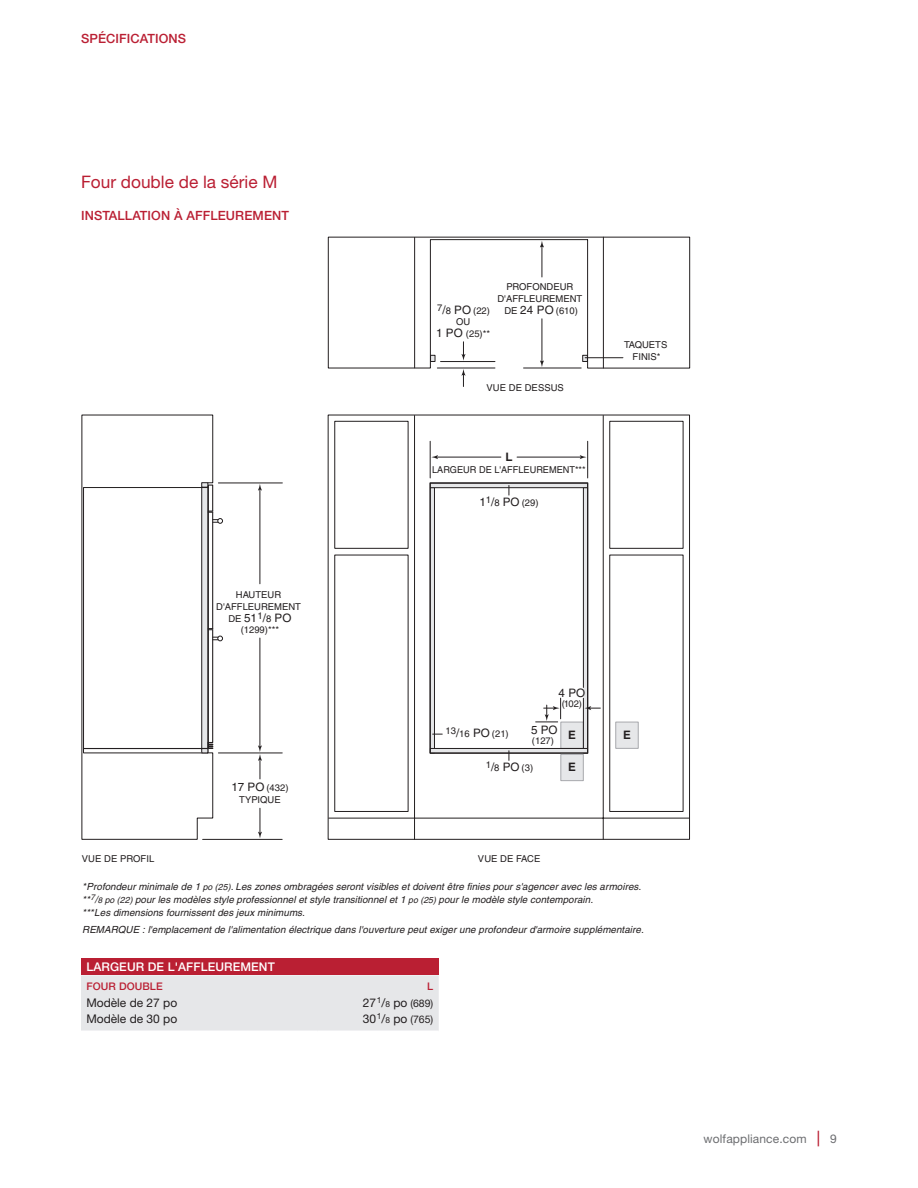
<style>
.page{position:relative;width:918px;height:1188px;background:#fff}
.page>*{position:absolute;margin:0;border:0;box-sizing:border-box;transform-origin:0 0}
.t1{font:17.25px "Helvetica Neue LT Std";color:#ba1f33}
.t2{font:500 12.75px "Helvetica Neue LT Std";letter-spacing:.01em;color:#ba1f33}
.t3{font:12px "Helvetica Neue LT Std";color:#231f20}
.t4{font:500 12px "Helvetica Neue LT Std";letter-spacing:.01em;color:#fff}
.t5{font:12px "Helvetica Neue LT Std";letter-spacing:.01em;color:#6c6d70}
.t6{font:11.7px "Helvetica";color:#231f20}
.t7{font:700 11.7px "Helvetica";color:#231f20}
.t8{font:500 10.5px "Helvetica Neue LT Std";letter-spacing:.01em;color:#ba1f33}
.t9{font:italic 9.75px/12.8px "Helvetica";letter-spacing:.005em;color:#231f20}
.t10{font:9.45px/11.7px "Helvetica";color:#231f20;text-align:center}
.s1{font-size:9.45px}
.s2{font-size:11.7px}
.s3{font-size:8.7px}
.s4{font-size:7.95px}
.s5{font-size:8.4px}
.s6{font-size:10.5px}
.s7{font-weight:500;font-size:15.6px;color:#ba1f33}
</style>
<div class="page">
<svg style="left:81px;top:414px;width:609px;height:426px"></svg>
<svg style="left:201px;top:482px;width:388px;height:272px"></svg>
<svg style="left:327px;top:237px;width:363px;height:132px"></svg>
<svg style="left:540px;top:360px;width:4px;height:7px"></svg>
<hr style="left:542px;top:319px;width:1px;height:43px;background:#231f20">
<svg style="left:540px;top:241px;width:4px;height:6px"></svg>
<hr style="left:542px;top:246px;width:1px;height:31px;background:#231f20">
<hr style="left:524px;top:368px;width:57px;height:1px;background:#231f20">
<hr style="left:437px;top:368px;width:58px;height:1px;background:#231f20">
<hr style="left:441px;top:361px;width:54px;height:1px;background:#231f20">
<svg style="left:461px;top:342px;width:5px;height:19px"></svg>
<svg style="left:461px;top:369px;width:5px;height:18px"></svg>
<svg style="left:83px;top:483px;width:140px;height:271px"></svg>
<hr style="left:585px;top:357px;width:38px;height:1px;background:#231f20">
<svg style="left:431px;top:455px;width:7px;height:4px"></svg>
<hr style="left:436px;top:457px;width:65px;height:1px;background:#231f20">
<svg style="left:580px;top:455px;width:6px;height:4px"></svg>
<hr style="left:517px;top:457px;width:65px;height:1px;background:#231f20">
<hr style="left:430px;top:441px;width:1px;height:37px;background:#231f20">
<hr style="left:587px;top:441px;width:1px;height:37px;background:#231f20">
<svg style="left:258px;top:808px;width:4px;height:30px"></svg>
<svg style="left:258px;top:745px;width:4px;height:34px"></svg>
<hr style="left:203px;top:839px;width:79px;height:1px;background:#231f20">
<div style="left:561px;top:754px;width:23px;height:27px;background:#e6e7e9;border:1px solid #a8a9ad"></div>
<div style="left:615px;top:722px;width:24px;height:27px;background:#e6e7e9;border:1px solid #a8a9ad"></div>
<svg style="left:536px;top:698px;width:25px;height:25px"></svg>
<svg style="left:583px;top:487px;width:17px;height:267px"></svg>
<div style="left:81px;top:958px;width:358px;height:17px;background:#ba1f33"></div>
<div style="left:81px;top:975px;width:358px;height:56px;background:#e6e7e9"></div>
<h2 class="t2" style="left:81px;top:31px;width:107px">SPÉCIFICATIONS</h2>
<h1 class="t1" style="left:81px;top:171px;width:198px">Four double de la série M</h1>
<h2 class="t2" style="left:81px;top:208px;width:210px">INSTALLATION À AFFLEUREMENT</h2>
<p class="t10" style="left:216px;top:589px;width:86px">HAUTEUR<br>D'AFFLEUREMENT</p>
<p class="t6" style="left:228px;top:611px;width:65px"><span class="s1">DE</span> 51<sup>1</sup>/<span class="s1">8</span> PO</p>
<p class="t10" style="left:241px;top:624px;width:40px">(1299)***</p>
<p class="t10" style="left:231px;top:782px;width:59px"><span class="s2">17 PO</span> (432)<br>TYPIQUE</p>
<p class="t10" style="left:436px;top:304px;width:55px">7<span class="s2">/</span>8 <span class="s2">PO</span> (22)<br>OU<br><span class="s2">1 PO</span> (25)**</p>
<p class="t10" style="left:497px;top:281px;width:86px">PROFONDEUR<br>D'AFFLEUREMENT<br>DE <span class="s2">24 PO</span> (610)</p>
<p class="t10" style="left:487px;top:382px;width:79px">VUE DE DESSUS</p>
<p class="t7" style="left:505px;top:450px;width:9px">L</p>
<p class="t10" style="left:432px;top:463px;width:155px">LARGEUR DE L'AFFLEUREMENT***</p>
<p class="t10" style="left:479px;top:497px;width:61px"><span class="s2">1</span>1<span class="s2">/</span>8 <span class="s2">PO</span> (29)</p>
<p class="t10" style="left:624px;top:339px;width:45px">TAQUETS<br>FINIS*</p>
<p class="t10" style="left:446px;top:728px;width:65px">13<span class="s2">/</span>16 <span class="s2">PO</span> (21)</p>
<p class="t6" style="left:559px;top:686px;width:28px">4 PO</p>
<p class="t10" style="left:562px;top:698px;width:22px">(102)</p>
<p class="t6" style="left:531px;top:723px;width:28px">5 PO</p>
<p class="t10" style="left:532px;top:735px;width:24px">(127)</p>
<p class="t7" style="left:568px;top:728px;width:9px">E</p>
<p class="t10" style="left:486px;top:762px;width:49px">1<span class="s2">/</span>8 <span class="s2">PO</span> (3)</p>
<p class="t7" style="left:568px;top:760px;width:9px">E</p>
<p class="t7" style="left:623px;top:728px;width:9px">E</p>
<p class="t10" style="left:82px;top:852px;width:74px">VUE DE PROFIL</p>
<p class="t10" style="left:478px;top:852px;width:64px">VUE DE FACE</p>
<p class="t9" style="left:82px;top:880px;width:560px">*Profondeur minimale de 1 <span class="s3">po (25)</span>. Les zones ombragées seront visibles et doivent être finies pour s'agencer avec les armoires. **<sup>7</sup>/<span class="s4">8</span> <span class="s3">po (22)</span> pour les modèles style professionnel et style transitionnel et 1 <span class="s3">po (25)</span> pour le modèle style contemporain.<br>***Les dimensions fournissent des jeux minimums.</p>
<p class="t9" style="left:82px;top:923px;width:563px">REMARQUE : l'emplacement de l'alimentation électrique dans l'ouverture peut exiger une profondeur d'armoire supplémentaire.</p>
<p class="t4" style="left:86px;top:960px;width:190px">LARGEUR DE L'AFFLEUREMENT</p>
<p class="t8" style="left:86px;top:980px;width:78px">FOUR DOUBLE</p>
<p class="t8" style="left:427px;top:980px;width:8px">L</p>
<p class="t3" style="left:86px;top:995px;width:92px">Modèle de 27 po</p>
<p class="t3" style="left:363px;top:995px;width:72px">27<sup>1</sup>/<span class="s5">8</span> po <span class="s6">(689)</span></p>
<p class="t3" style="left:86px;top:1011px;width:92px">Modèle de 30 po</p>
<p class="t3" style="left:363px;top:1011px;width:72px">30<sup>1</sup>/<span class="s5">8</span> po <span class="s6">(765)</span></p>
<p class="t5" style="left:704px;top:1131px;width:135px">wolfappliance.com <span class="s7">|</span> 9</p>
</div>
